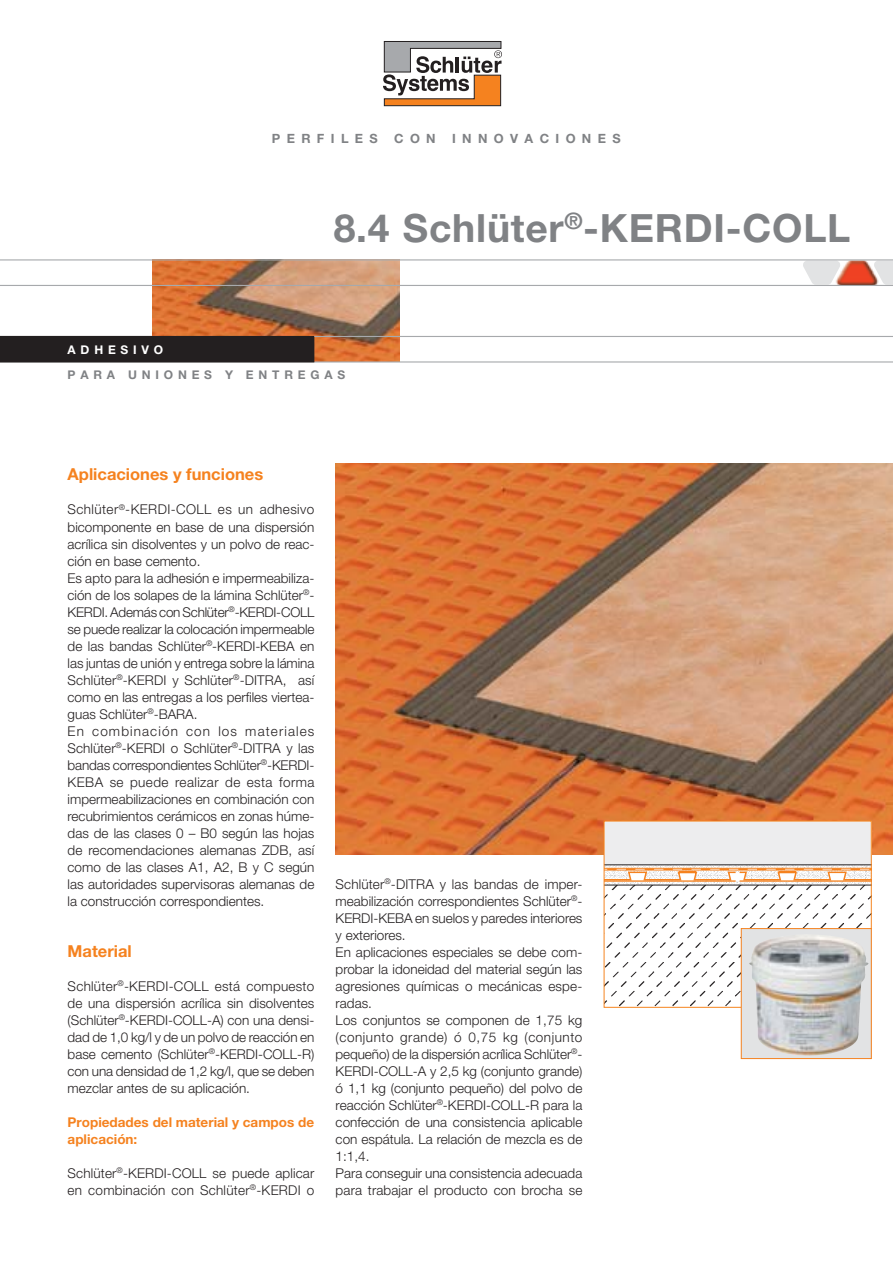
<style>
.page{position:relative;width:893px;height:1263px;background:#fff}
.page>*{position:absolute;margin:0;border:0;box-sizing:border-box;transform-origin:0 0}
.t1{font:700 39px "Helvetica Neue LT Pro";letter-spacing:.02em;color:#808285}
.t2{font:700 16.5px "Helvetica Neue LT Pro";color:#f5821f}
.t3{font:300 13.5px/17px "Helvetica Neue LT Pro";color:#231f20}
.t4{font:700 13.5px/17px "Helvetica Neue LT Pro";color:#f5821f}
.t5{font:700 12.75px "Helvetica Neue LT Pro";letter-spacing:.5em;color:#808285}
.t6{font:700 12px "Helvetica Neue LT Pro";letter-spacing:.4em;color:#808285}
.t7{font:700 12px "Helvetica Neue LT Pro";letter-spacing:.4em;color:#fff}
</style>
<div class="page">
<svg style="left:383px;top:41px;width:119px;height:65px"></svg>
<img style="left:153px;top:261px;width:246px;height:100px">
<img style="left:335px;top:463px;width:557px;height:392px">
<svg style="left:605px;top:823px;width:264px;height:183px"></svg>
<svg style="left:742px;top:930px;width:127px;height:127px;background:#cac9c8"></svg>
<img style="left:848px;top:939px;width:20px;height:35px">
<div style="left:740px;top:928px;width:131px;height:131px;border:1px solid #f5821f"></div>
<img style="left:840px;top:261px;width:33px;height:24px">
<svg style="left:802px;top:261px;width:38px;height:24px"></svg>
<svg style="left:873px;top:261px;width:19px;height:24px"></svg>
<hr style="left:0;top:285px;width:892px;height:1px;background:#a7a9ac">
<hr style="left:0;top:259px;width:892px;height:2px;background:#a7a9ac">
<hr style="left:314px;top:361px;width:578px;height:2px;background:#a7a9ac">
<div style="left:0;top:336px;width:314px;height:27px;background:#231f20"></div>
<hr style="left:314px;top:336px;width:578px;height:1px;background:#a7a9ac">
<p class="t5" style="left:272px;top:133px;width:108px">PERFILES</p>
<p class="t5" style="left:394px;top:133px;width:43px">CON</p>
<p class="t5" style="left:452px;top:133px;width:170px">INNOVACIONES</p>
<h1 class="t1" style="left:333px;top:214px;width:518px">8.4 Schlüter<sup>®</sup>-KERDI-COLL</h1>
<p class="t7" style="left:68px;top:346px;width:97px">ADHESIVO</p>
<p class="t6" style="left:68px;top:371px;width:279px">PARA UNIONES Y ENTREGAS</p>
<p class="t2" style="left:68px;top:469px;width:197px">Aplicaciones y funciones</p>
<p class="t3" style="left:68px;top:502px;width:248px">Schlüter<sup>®</sup>-KERDI-COLL es un adhesivo bicomponente en base de una dispersión acrílica sin disolventes y un polvo de reac&shy;ción en base cemento.<br>Es apto para la adhesión e impermeabiliza&shy;ción de los solapes de la lámina Schlüter<sup>®</sup>- KERDI. Además con Schlüter<sup>®</sup>-KERDI-COLL se puede realizar la colocación impermeable de las bandas Schlüter<sup>®</sup>-KERDI-KEBA en las juntas de unión y entrega sobre la lámina Schlüter<sup>®</sup>-KERDI y Schlüter<sup>®</sup>-DITRA, así como en las entregas a los perfiles viertea&shy;guas Schlüter<sup>®</sup>-BARA.<br>En combinación con los materiales Schlüter<sup>®</sup>-KERDI o Schlüter<sup>®</sup>-DITRA y las bandas correspondientes Schlüter<sup>®</sup>-KERDI-KEBA se puede realizar de esta forma impermeabilizaciones en combinación con recubrimientos cerámicos en zonas húme&shy;das de las clases 0 – B0 según las hojas de recomendaciones alemanas ZDB, así como de las clases A1, A2, B y C según las autoridades supervisoras alemanas de la construcción correspondientes.</p>
<p class="t2" style="left:68px;top:945px;width:66px">Material</p>
<p class="t3" style="left:68px;top:979px;width:248px;text-align:justify">Schlüter<sup>®</sup>-KERDI-COLL está compuesto de una dispersión acrílica sin disolventes (Schlüter<sup>®</sup>-KERDI-COLL-A) con una densi&shy;dad de 1,0 kg/l y de un polvo de reacción en base cemento (Schlüter<sup>®</sup>-KERDI-COLL-R) con una densidad de 1,2 kg/l, que se deben mezclar antes de su aplicación.</p>
<p class="t4" style="left:68px;top:1115px;width:248px">Propiedades del material y campos de aplicación:</p>
<p class="t3" style="left:68px;top:1166px;width:248px">Schlüter<sup>®</sup>-KERDI-COLL se puede aplicar en combinación con Schlüter<sup>®</sup>-KERDI o</p>
<p class="t3" style="left:335px;top:877px;width:248px">Schlüter<sup>®</sup>-DITRA y las bandas de imper&shy;meabilización correspondientes Schlüter<sup>®</sup>- KERDI-KEBA en suelos y paredes interiores y exteriores.<br>En aplicaciones especiales se debe com&shy;probar la idoneidad del material según las agresiones químicas o mecánicas espe&shy;radas.<br>Los conjuntos se componen de 1,75 kg (conjunto grande) ó 0,75 kg (conjunto pequeño) de la dispersión acrílica Schlüter<sup>®</sup>- KERDI-COLL-A y 2,5 kg (conjunto grande) ó 1,1 kg (conjunto pequeño) del polvo de reacción Schlüter<sup>®</sup>-KERDI-COLL-R para la confección de una consistencia aplicable con espátula. La relación de mezcla es de 1:1,4.<br>Para conseguir una consistencia adecuada para trabajar el producto con brocha se</p>
</div>
